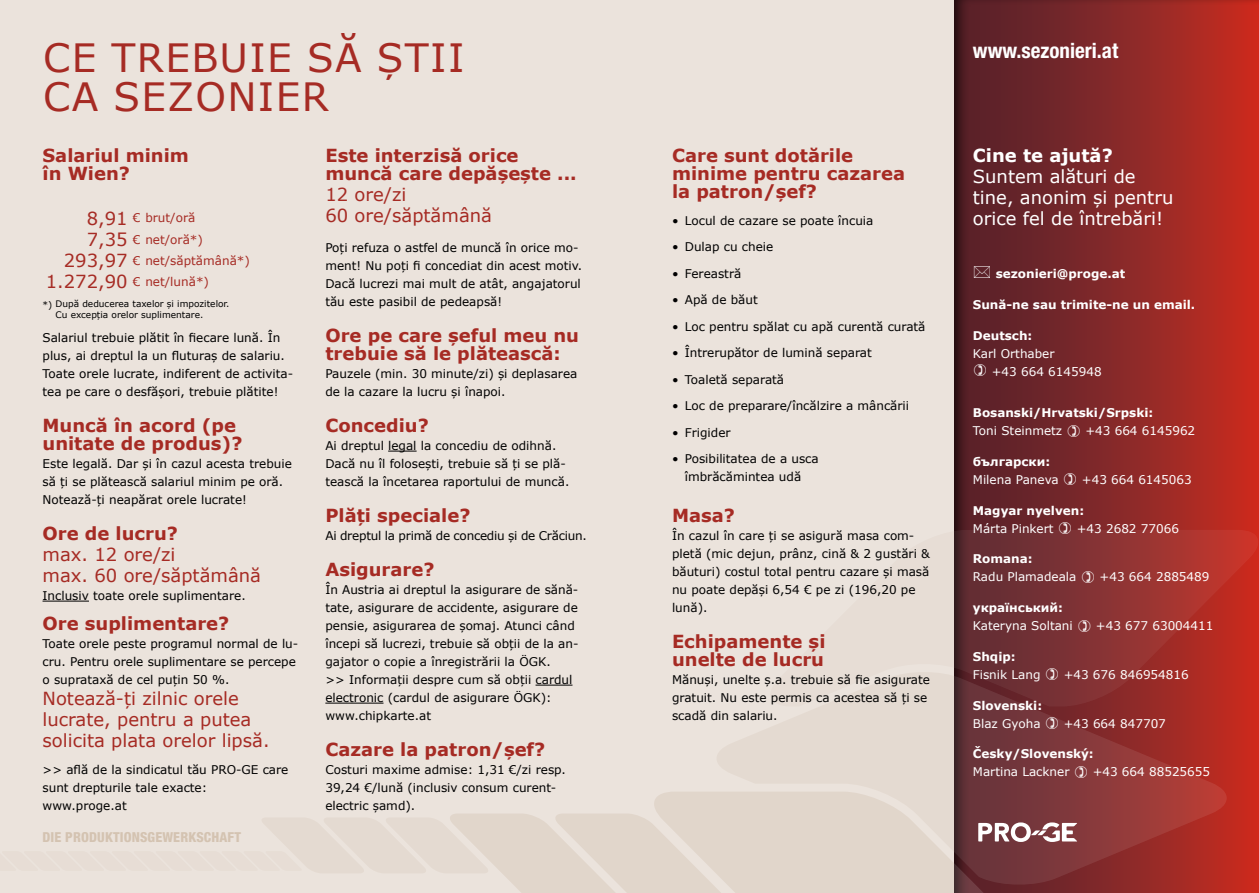
<style>
.page{position:relative;width:1259px;height:893px;background:#ebe3dc}
.page>*{position:absolute;margin:0;border:0;box-sizing:border-box;transform-origin:0 0}
.t1{font:39px/39px "Verdana";letter-spacing:.035em;color:#a62b24}
.t2{font:700 condensed 21px "Helvetica Neue LT Std";color:#fff}
.t3{font:700 18px/18px "Verdana";color:#a62b24}
.t4{font:18px/21px "Verdana";color:#a62b24}
.t5{font:18px/21px "Verdana";color:#fff}
.t6{font:700 18px "Verdana";color:#fff}
.t7{font:800 condensed 13.8px "Helvetica Neue LT Std";letter-spacing:.01em;color:#d4c3b1}
.t8{font:12px/18px "Verdana";color:#000}
.t9{font:12px/18px "Verdana";color:#fff}
.t10{font:700 12px "Verdana";color:#fff}
.t11{font:12px "Verdana";color:#a62b24}
.t12{font:12px "Verdana";letter-spacing:-.02em;color:#000}
.t13{font:9px/10.8px "Verdana";color:#000}
.s1{font-size:18px}
</style>
<div class="page">
<svg style="left:262px;top:814px;width:390px;height:79px"></svg>
<svg style="left:652px;top:792px;width:301px;height:101px;fill:#e1d6cb"></svg>
<svg style="left:715px;top:673px;width:238px;height:213px;fill:#e4dad1"></svg>
<div style="left:953px;top:0;width:306px;height:893px;background:#000;opacity:.75"></div>
<svg style="left:955px;top:530px;width:304px;height:176px;background:#8e302f"></svg>
<svg style="left:955px;top:670px;width:273px;height:216px;background:#8e3130"></svg>
<svg style="left:955px;top:792px;width:158px;height:101px;background:#7c3f43"></svg>
<hr style="left:43px;top:601px;width:46px;height:1px;background:#000">
<svg style="left:388px;top:451px;width:28px;height:1px"></svg>
<hr style="left:535px;top:685px;width:37px;height:1px;background:#000">
<hr style="left:325px;top:703px;width:58px;height:1px;background:#000">
<svg style="left:1067px;top:424px;width:12px;height:13px"></svg>
<svg style="left:1064px;top:473px;width:12px;height:12px"></svg>
<svg style="left:1059px;top:522px;width:12px;height:12px"></svg>
<svg style="left:1082px;top:571px;width:12px;height:12px"></svg>
<svg style="left:1078px;top:619px;width:12px;height:13px"></svg>
<svg style="left:1046px;top:668px;width:12px;height:12px"></svg>
<svg style="left:1046px;top:717px;width:12px;height:12px"></svg>
<svg style="left:1075px;top:766px;width:12px;height:12px"></svg>
<svg style="left:974px;top:266px;width:16px;height:12px"></svg>
<svg style="left:974px;top:363px;width:12px;height:13px"></svg>
<h1 class="t1" style="left:43px;top:38px;width:423px">CE TREBUIE SĂ ȘTII<br>CA SEZONIER</h1>
<h3 class="t3" style="left:43px;top:146px;width:148px">Salariul minim în Wien?</h3>
<p class="t11" style="left:87px;top:210px;width:110px"><span class="s1">8,91</span> € brut/oră</p>
<p class="t11" style="left:87px;top:231px;width:118px"><span class="s1">7,35</span> € net/oră*)</p>
<p class="t11" style="left:64px;top:252px;width:188px"><span class="s1">293,97</span> € net/săptămână*)</p>
<p class="t11" style="left:46px;top:273px;width:165px"><span class="s1">1.272,90</span> € net/lună*)</p>
<p class="t13" style="left:56px;top:298px;width:175px;text-indent:-13px">*) După deducerea taxelor și impozitelor.<br>Cu excepția orelor suplimentare.</p>
<p class="t8" style="left:43px;top:329px;width:252px">Salariul trebuie plătit în fiecare lună. În plus, ai dreptul la un fluturaș de salariu.<br>Toate orele lucrate, indiferent de activita&shy;tea pe care o desfășori, trebuie plătite!</p>
<h3 class="t3" style="left:43px;top:416px;width:201px">Muncă în acord (pe unitate de produs)?</h3>
<p class="t8" style="left:43px;top:455px;width:251px">Este legală. Dar și în cazul acesta trebuie să ți se plătească salariul minim pe oră.<br>Notează-ți neapărat orele lucrate!</p>
<h3 class="t3" style="left:43px;top:524px;width:137px">Ore de lucru?</h3>
<h3 class="t4" style="left:43px;top:544px;width:220px">max. 12 ore/zi<br>max. 60 ore/săptămână</h3>
<p class="t8" style="left:43px;top:587px;width:205px">Inclusiv toate orele suplimentare.</p>
<h3 class="t3" style="left:43px;top:614px;width:188px">Ore suplimentare?</h3>
<p class="t8" style="left:43px;top:635px;width:257px">Toate orele peste programul normal de lu&shy;cru. Pentru orele suplimentare se percepe o suprataxă de cel puțin 50 %.</p>
<h3 class="t4" style="left:43px;top:688px;width:228px">Notează-ți zilnic orele lucrate, pentru a putea solicita plata orelor lipsă.</h3>
<p class="t8" style="left:43px;top:761px;width:247px">&gt;&gt; află de la sindicatul tău PRO-GE care sunt drepturile tale exacte: www.proge.at</p>
<p class="t7" style="left:43px;top:828px;width:200px">DIE PRODUKTIONSGEWERKSCHAFT</p>
<h3 class="t3" style="left:325px;top:146px;width:253px">Este interzisă orice muncă care depășește ...</h3>
<h3 class="t4" style="left:325px;top:184px;width:168px">12 ore/zi<br>60 ore/săptămână</h3>
<p class="t8" style="left:325px;top:239px;width:258px">Poți refuza o astfel de muncă în orice mo&shy;ment! Nu poți fi concediat din acest motiv.<br>Dacă lucrezi mai mult de atât, angajatorul tău este pasibil de pedeapsă!</p>
<h3 class="t3" style="left:325px;top:326px;width:255px">Ore pe care șeful meu nu trebuie să le plătească:</h3>
<p class="t8" style="left:325px;top:365px;width:253px">Pauzele (min. 30 minute/zi) și deplasarea de la cazare la lucru și înapoi.</p>
<h3 class="t3" style="left:325px;top:416px;width:105px">Concediu?</h3>
<p class="t8" style="left:325px;top:437px;width:245px">Ai dreptul legal la concediu de odihnă.<br>Dacă nu îl folosești, trebuie să ți se plă&shy;tească la încetarea raportului de muncă.</p>
<h3 class="t3" style="left:325px;top:506px;width:147px">Plăți speciale?</h3>
<p class="t12" style="left:325px;top:527px;width:263px">Ai dreptul la primă de concediu și de Crăciun.</p>
<h3 class="t3" style="left:325px;top:560px;width:111px">Asigurare?</h3>
<p class="t8" style="left:325px;top:581px;width:255px">În Austria ai dreptul la asigurare de sănă&shy;tate, asigurare de accidente, asigurare de pensie, asigurarea de șomaj. Atunci când începi să lucrezi, trebuie să obții de la an&shy;gajator o copie a înregistrării la ÖGK.<br>&gt;&gt; Informații despre cum să obții cardul electronic (cardul de asigurare ÖGK): www.chipkarte.at</p>
<h3 class="t3" style="left:325px;top:740px;width:221px">Cazare la patron/șef?</h3>
<p class="t8" style="left:325px;top:761px;width:242px">Costuri maxime admise: 1,31 €/zi resp.<br>39,24 €/lună (inclusiv consum curent&shy;electric șamd).</p>
<h3 class="t3" style="left:672px;top:146px;width:235px">Care sunt dotările minime pentru cazarea la patron/șef?</h3>
<p class="t8" style="left:672px;top:211px;width:203px">• Locul de cazare se poate încuia</p>
<p class="t8" style="left:672px;top:238px;width:103px">• Dulap cu cheie</p>
<p class="t8" style="left:672px;top:264px;width:71px">• Fereastră</p>
<p class="t8" style="left:672px;top:291px;width:87px">• Apă de băut</p>
<p class="t8" style="left:672px;top:317px;width:255px">• Loc pentru spălat cu apă curentă curată</p>
<p class="t8" style="left:672px;top:344px;width:201px">• Întrerupător de lumină separat</p>
<p class="t8" style="left:672px;top:370px;width:114px">• Toaletă separată</p>
<p class="t8" style="left:672px;top:397px;width:239px">• Loc de preparare/încălzire a mâncării</p>
<p class="t8" style="left:672px;top:423px;width:60px">• Frigider</p>
<p class="t8" style="left:672px;top:450px;width:148px;text-align:center">• Posibilitatea de a usca îmbrăcămintea udă</p>
<h3 class="t3" style="left:672px;top:506px;width:64px">Masa?</h3>
<p class="t8" style="left:672px;top:527px;width:259px">În cazul în care ți se asigură masa com&shy;pletă (mic dejun, prânz, cină &amp; 2 gustări &amp; băuturi) costul total pentru cazare și masă nu poate depăși 6,54 € pe zi (196,20 pe lună).</p>
<h3 class="t3" style="left:672px;top:632px;width:155px">Echipamente și unelte de lucru</h3>
<p class="t8" style="left:672px;top:671px;width:259px">Mănuși, unelte ș.a. trebuie să fie asigurate gratuit. Nu este permis ca acestea să ți se scadă din salariu.</p>
<h2 class="t2" style="left:973px;top:37px;width:147px">www.sezonieri.at</h2>
<h3 class="t6" style="left:973px;top:143px;width:141px">Cine te ajută?</h3>
<h3 class="t5" style="left:973px;top:166px;width:202px">Suntem alături de tine, anonim și pentru orice fel de întrebări!</h3>
<p class="t10" style="left:995px;top:265px;width:131px">sezonieri@proge.at</p>
<p class="t10" style="left:973px;top:296px;width:224px">Sună-ne sau trimite-ne un email.</p>
<p class="t10" style="left:973px;top:327px;width:61px">Deutsch:</p>
<p class="t9" style="left:992px;top:344px;width:111px;text-indent:-19px">Karl Orthaber<br>+43 664 6145948</p>
<p class="t10" style="left:973px;top:404px;width:182px">Bosanski/Hrvatski/Srpski:</p>
<p class="t9" style="left:973px;top:422px;width:91px">Toni Steinmetz</p>
<p class="t9" style="left:1085px;top:422px;width:111px">+43 664 6145962</p>
<p class="t10" style="left:973px;top:453px;width:79px">български:</p>
<p class="t9" style="left:973px;top:470px;width:87px">Milena Paneva</p>
<p class="t9" style="left:1082px;top:470px;width:111px">+43 664 6145063</p>
<p class="t10" style="left:973px;top:502px;width:113px">Magyar nyelven:</p>
<p class="t9" style="left:973px;top:519px;width:82px">Márta Pinkert</p>
<p class="t9" style="left:1076px;top:519px;width:104px">+43 2682 77066</p>
<p class="t10" style="left:973px;top:550px;width:61px">Romana:</p>
<p class="t9" style="left:973px;top:568px;width:105px">Radu Plamadeala</p>
<p class="t9" style="left:1099px;top:568px;width:111px">+43 664 2885489</p>
<p class="t10" style="left:973px;top:599px;width:92px">український:</p>
<p class="t9" style="left:973px;top:617px;width:101px">Kateryna Soltani</p>
<p class="t9" style="left:1096px;top:617px;width:119px">+43 677 63004411</p>
<p class="t10" style="left:973px;top:648px;width:44px">Shqip:</p>
<p class="t9" style="left:973px;top:665px;width:69px">Fisnik Lang</p>
<p class="t9" style="left:1063px;top:665px;width:127px">+43 676 846954816</p>
<p class="t10" style="left:973px;top:697px;width:71px">Slovenski:</p>
<p class="t9" style="left:973px;top:714px;width:69px">Blaz Gyoha</p>
<p class="t9" style="left:1063px;top:714px;width:104px">+43 664 847707</p>
<p class="t10" style="left:973px;top:745px;width:122px">Česky/Slovenský:</p>
<p class="t9" style="left:973px;top:763px;width:98px">Martina Lackner</p>
<p class="t9" style="left:1092px;top:763px;width:119px">+43 664 88525655</p>
</div>
